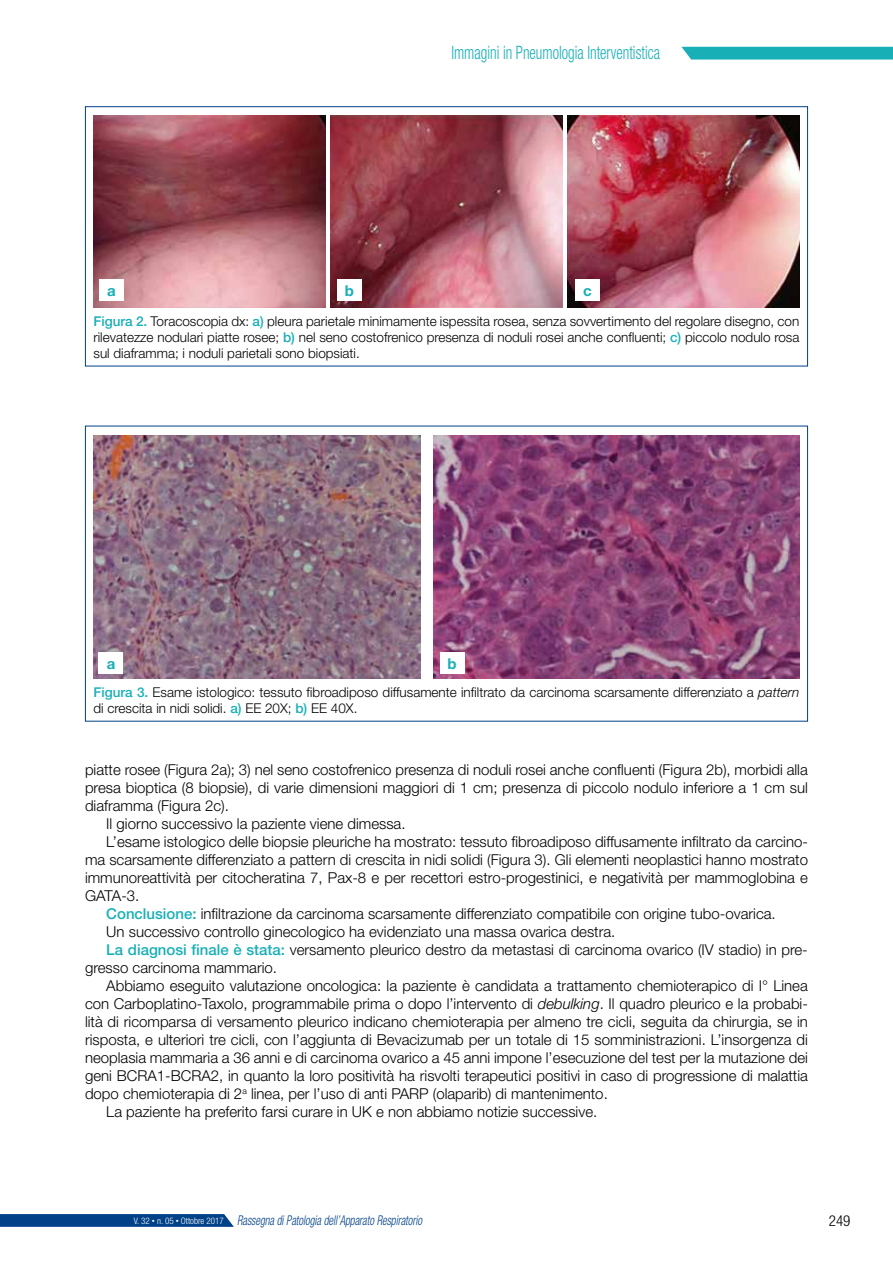
<style>
.page{position:relative;width:893px;height:1263px;background:#fff}
.page>*{position:absolute;margin:0;border:0;box-sizing:border-box;transform-origin:0 0}
.t1{font:300 condensed 18.45px "Helvetica Neue LT Std";color:#18afb7;scale:.8 1}
.t2{font:300 15px "Helvetica Neue LT Std";color:#000}
.t3{font:700 15px "Helvetica Neue LT Std";color:#18afb7}
.t4{font:300 condensed 15px "Helvetica Neue LT Std";color:#000}
.t5{font:300 13.5px/16.2px "Helvetica Neue LT Std";color:#000}
.t6{font:italic 300 condensed 13.5px "Helvetica Neue LT Std";color:#004188;scale:.8 1}
.t7{font:300 condensed 9px "Helvetica Neue LT Std";color:#fff}
.s1{font-weight:500;color:#18afb7}
.s2{font-style:italic}
.s3{font-size:6px}
</style>
<div class="page">
<svg style="left:0;top:1214px;width:234px;height:13px;background:#09488c"></svg>
<svg style="left:681px;top:47px;width:212px;height:13px;background:#25b3bb"></svg>
<div style="left:85px;top:106px;width:723px;height:260px;border:1px solid #004188"></div>
<img style="left:94px;top:435px;width:327px;height:244px">
<img style="left:94px;top:115px;width:231px;height:192px">
<img style="left:330px;top:115px;width:232px;height:192px">
<img style="left:567px;top:115px;width:232px;height:192px">
<img style="left:434px;top:435px;width:365px;height:244px">
<div style="left:99px;top:280px;width:25px;height:21px;background:#fff"></div>
<div style="left:575px;top:280px;width:25px;height:21px;background:#fff"></div>
<div style="left:337px;top:280px;width:25px;height:21px;background:#fff"></div>
<div style="left:99px;top:653px;width:24px;height:21px;background:#fff"></div>
<div style="left:440px;top:653px;width:24px;height:21px;background:#fff"></div>
<p class="t1" style="left:451px;top:42px;width:262px">Immagini in Pneumologia Interventistica</p>
<p class="t3" style="left:107px;top:281px;width:10px">a</p>
<p class="t3" style="left:345px;top:281px;width:11px">b</p>
<p class="t3" style="left:583px;top:281px;width:10px">c</p>
<p class="t5" style="left:94px;top:312px;width:707px;text-align:justify"><span class="s1">Figura 2.</span> Toracoscopia dx: <span class="s1">a)</span> pleura parietale minimamente ispessita rosea, senza sovvertimento del regolare disegno, con rilevatezze nodulari piatte rosee; <span class="s1">b)</span> nel seno costofrenico presenza di noduli rosei anche confluenti; <span class="s1">c)</span> piccolo nodulo rosa sul diaframma; i noduli parietali sono biopsiati.</p>
<p class="t3" style="left:107px;top:654px;width:10px">a</p>
<p class="t3" style="left:448px;top:654px;width:11px">b</p>
<p class="t5" style="left:94px;top:684px;width:707px"><span class="s1">Figura 3.</span> Esame istologico: tessuto fibroadiposo diffusamente infiltrato da carcinoma scarsamente differenziato a <span class="s2">pattern </span>di crescita in nidi solidi. <span class="s1">a)</span> EE 20X; <span class="s1">b)</span> EE 40X.</p>
<p class="t2" style="left:85px;top:760px;width:724px">piatte rosee (Figura 2a); 3) nel seno costofrenico presenza di noduli rosei anche confluenti (Figura 2b), morbidi alla</p>
<p class="t2" style="left:85px;top:778px;width:724px">presa bioptica (8 biopsie), di varie dimensioni maggiori di 1 cm; presenza di piccolo nodulo inferiore a 1 cm sul</p>
<p class="t2" style="left:85px;top:796px;width:145px">diaframma (Figura 2c).</p>
<p class="t2" style="left:106px;top:814px;width:301px">Il giorno successivo la paziente viene dimessa.</p>
<p class="t2" style="left:106px;top:832px;width:703px">L’esame istologico delle biopsie pleuriche ha mostrato: tessuto fibroadiposo diffusamente infiltrato da carcino-</p>
<p class="t2" style="left:85px;top:850px;width:724px">ma scarsamente differenziato a pattern di crescita in nidi solidi (Figura 3). Gli elementi neoplastici hanno mostrato</p>
<p class="t2" style="left:85px;top:868px;width:724px">immunoreattività per citocheratina 7, Pax-8 e per recettori estro-progestinici, e negatività per mammoglobina e</p>
<p class="t2" style="left:85px;top:886px;width:56px">GATA-3.</p>
<p class="t2" style="left:106px;top:904px;width:671px"><span class="s1">Conclusione:</span> infiltrazione da carcinoma scarsamente differenziato compatibile con origine tubo-ovarica.</p>
<p class="t2" style="left:106px;top:922px;width:511px">Un successivo controllo ginecologico ha evidenziato una massa ovarica destra.</p>
<p class="t2" style="left:106px;top:940px;width:703px"><span class="s1">La diagnosi finale è stata:</span> versamento pleurico destro da metastasi di carcinoma ovarico (IV stadio) in pre-</p>
<p class="t2" style="left:85px;top:958px;width:194px">gresso carcinoma mammario.</p>
<p class="t2" style="left:106px;top:976px;width:703px">Abbiamo eseguito valutazione oncologica: la paziente è candidata a trattamento chemioterapico di I° Linea</p>
<p class="t2" style="left:85px;top:994px;width:724px">con Carboplatino-Taxolo, programmabile prima o dopo l’intervento di <span class="s2">debulking</span>. Il quadro pleurico e la probabi-</p>
<p class="t2" style="left:85px;top:1012px;width:724px">lità di ricomparsa di versamento pleurico indicano chemioterapia per almeno tre cicli, seguita da chirurgia, se in</p>
<p class="t2" style="left:85px;top:1030px;width:724px">risposta, e ulteriori tre cicli, con l’aggiunta di Bevacizumab per un totale di 15 somministrazioni. L’insorgenza di</p>
<p class="t2" style="left:85px;top:1048px;width:724px">neoplasia mammaria a 36 anni e di carcinoma ovarico a 45 anni impone l’esecuzione del test per la mutazione dei</p>
<p class="t2" style="left:85px;top:1066px;width:724px">geni BCRA1-BCRA2, in quanto la loro positività ha risvolti terapeutici positivi in caso di progressione di malattia</p>
<p class="t2" style="left:85px;top:1084px;width:524px">dopo chemioterapia di 2<sup>a</sup> linea, per l’uso di anti PARP (olaparib) di mantenimento.</p>
<p class="t2" style="left:106px;top:1102px;width:492px">La paziente ha preferito farsi curare in UK e non abbiamo notizie successive.</p>
<p class="t7" style="left:134px;top:1215px;width:92px">V. 32 <span class="s3">•</span> n. 05 <span class="s3">•</span> Ottobre 2017</p>
<p class="t6" style="left:237px;top:1212px;width:233px">Rassegna di Patologia dell’Apparato Respiratorio</p>
<p class="t4" style="left:829px;top:1212px;width:23px">249</p>
</div>
